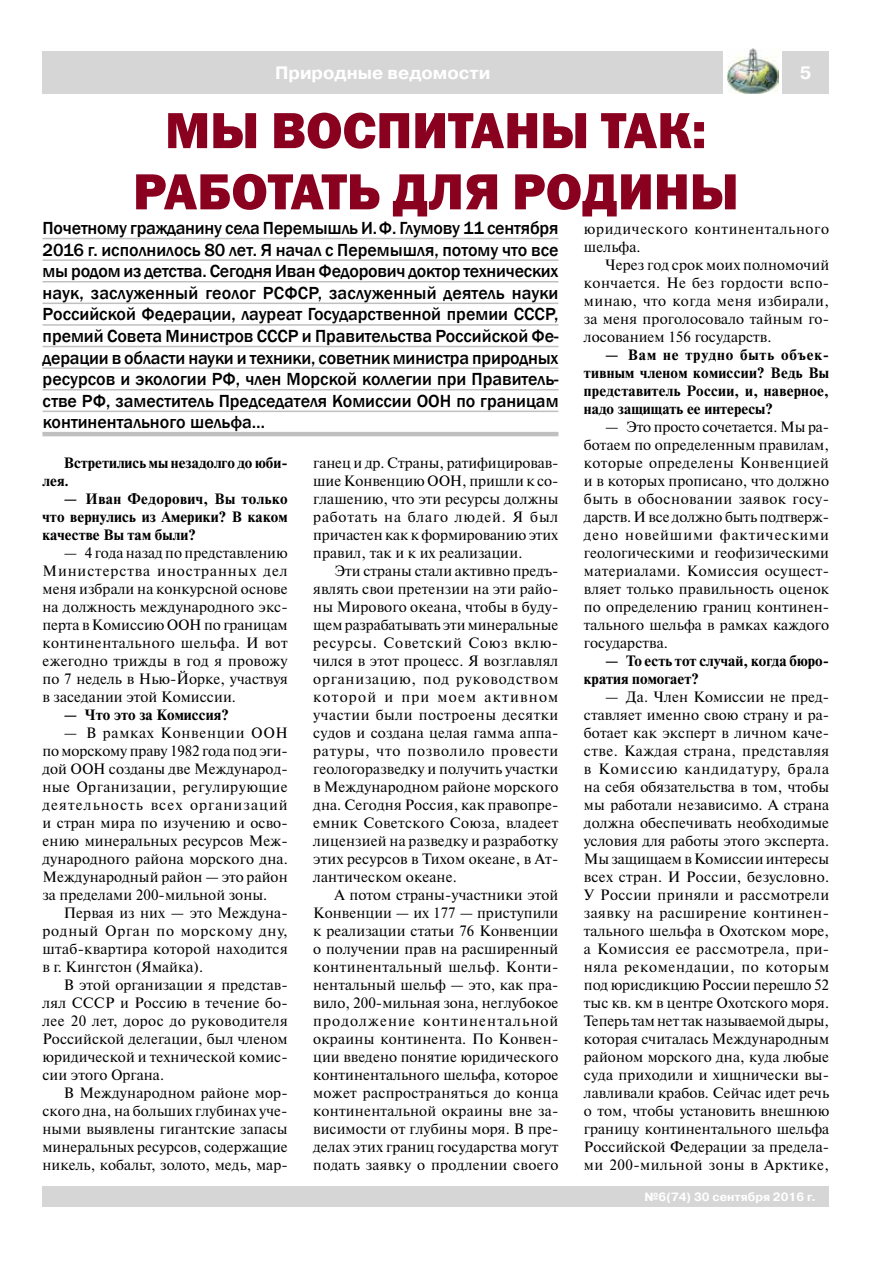
<style>
.page{position:relative;width:893px;height:1263px;background:#fff}
.page>*{position:absolute;margin:0;border:0;box-sizing:border-box;transform-origin:0 0}
.t1{font:51px/61.2px "Franklin Gothic Heavy C";color:#8a001f;text-align:center}
.t2{font:500 18px/21.6px "Franklin Gothic";color:#000;text-align:justify}
.t3{font:700 18px "Pragmatica C";color:#fff}
.t4{font:15px/18px "Newton C";letter-spacing:.005em;color:#000;text-align:justify}
.t5{font:700 15px/18px "Newton C";letter-spacing:.005em;color:#000}
.t6{font:15px/18px "Newton C";letter-spacing:.04em;color:#000}
.t7{font:700 12px "Pragmatica C";color:#fff}
</style>
<div class="page">
<div style="left:782px;top:51px;width:47px;height:43px;background:#d6d6d6"></div>
<div style="left:43px;top:51px;width:680px;height:43px;background:#d6d6d6"></div>
<img style="left:727px;top:48px;width:51px;height:45px">
<div style="left:43px;top:1186px;width:786px;height:21px;background:#d6d6d6"></div>
<hr style="left:43px;top:238px;width:515px;height:1px;background:#c0c0c0">
<hr style="left:43px;top:259px;width:515px;height:2px;background:#c0c0c0">
<hr style="left:43px;top:281px;width:515px;height:1px;background:#c0c0c0">
<hr style="left:43px;top:303px;width:515px;height:1px;background:#c0c0c0">
<hr style="left:43px;top:324px;width:515px;height:2px;background:#c0c0c0">
<hr style="left:43px;top:346px;width:515px;height:1px;background:#c0c0c0">
<hr style="left:43px;top:367px;width:515px;height:2px;background:#c0c0c0">
<hr style="left:43px;top:389px;width:515px;height:1px;background:#c0c0c0">
<hr style="left:43px;top:411px;width:515px;height:1px;background:#c0c0c0">
<hr style="left:43px;top:432px;width:515px;height:4px;background:#c0c0c0">
<p class="t3" style="left:275px;top:63px;width:217px">Природные ведомости</p>
<p class="t3" style="left:800px;top:63px;width:13px">5</p>
<h1 class="t1" style="left:133px;top:99px;width:607px">Мы воспитаны так: работать для Родины</h1>
<p class="t2" style="left:43px;top:217px;width:518px">Почетному гражданину села Перемышль И.Ф. Глумову 11 сентября 2016 г. исполнилось 80 лет. Я начал с Перемышля, потому что все мы родом из детства. Сегодня Иван Федорович доктор технических наук, заслуженный геолог РСФСР, заслуженный деятель науки Российской Федерации, лауреат Государственной премии СССР, премий Совета Министров СССР и Правительства Российской Фе&shy;дерации в области науки и техники, советник министра природных ресурсов и экологии РФ, член Морской коллегии при Правитель&shy;стве РФ, заместитель Председателя Комиссии ООН по границам континентального шельфа…</p>
<p class="t5" style="left:43px;top:454px;width:247px;text-indent:21px">Встретились мы незадолго до юби&shy;лея.</p>
<p class="t5" style="left:43px;top:490px;width:247px;text-align:justify;text-indent:21px">— Иван Федорович, Вы только что вернулись из Америки? В каком качестве Вы там были?</p>
<p class="t4" style="left:43px;top:544px;width:247px;text-indent:21px">— 4 года назад по представлению Министерства иностранных дел меня избрали на конкурсной основе на должность международного экс&shy;перта в Комиссию ООН по границам континентального шельфа. И вот ежегодно трижды в год я провожу по 7 недель в Нью-Йорке, участвуя в заседании этой Комиссии.</p>
<p class="t5" style="left:64px;top:706px;width:167px">— Что это за Комиссия?</p>
<p class="t4" style="left:43px;top:724px;width:247px;text-indent:21px">— В рамках Конвенции ООН по морскому праву 1982 года под эги&shy;дой ООН созданы две Международ&shy;ные Организации, регулирующие деятельность всех организаций и стран мира по изучению и осво&shy;ению минеральных ресурсов Меж&shy;дународного района морского дна.<br>Международный район — это район за пределами 200‑мильной зоны.</p>
<p class="t4" style="left:43px;top:904px;width:247px;text-indent:21px">Первая из них — это Междуна&shy;родный Орган по морскому дну, штаб-квартира которой находится в г. Кингстон (Ямайка).</p>
<p class="t4" style="left:42px;top:976px;width:247px;text-indent:21px">В этой организации я представ&shy;лял СССР и Россию в течение бо&shy;лее 20 лет, дорос до руководителя Российской делегации, был членом юридической и технической комис&shy;сии этого Органа.</p>
<p class="t4" style="left:42px;top:1084px;width:247px;text-indent:21px">В Международном районе мор&shy;ского дна, на больших глубинах уче&shy;ными выявлены гигантские запасы минеральных ресурсов, содержащие никель, кобальт, золото, медь, мар-</p>
<p class="t4" style="left:313px;top:454px;width:247px">ганец и др. Страны, ратифицировав&shy;шие Конвенцию ООН, пришли к со&shy;глашению, что эти ресурсы должны работать на благо людей. Я был причастен как к формированию этих правил, так и к их реализации.</p>
<p class="t4" style="left:313px;top:562px;width:247px;text-indent:21px">Эти страны стали активно предъ&shy;являть свои претензии на эти райо&shy;ны Мирового океана, чтобы в буду&shy;щем разрабатывать эти минеральные ресурсы. Советский Союз вклю&shy;чился в этот процесс. Я возглавлял организацию, под руководством которой и при моем активном участии были построены десятки судов и создана целая гамма аппа&shy;ратуры, что позволило провести геологоразведку и получить участки в Международном районе морского дна. Сегодня Россия, как правопре&shy;емник Советского Союза, владеет лицензией на разведку и разработку этих ресурсов в Тихом океане, в Ат&shy;лантическом океане.</p>
<p class="t4" style="left:313px;top:886px;width:247px;text-indent:21px">А потом страны-участники этой Конвенции — их 177 — приступили к реализации статьи 76 Конвенции о получении прав на расширенный континентальный шельф. Конти&shy;нентальный шельф — это, как пра&shy;вило, 200‑мильная зона, неглубокое продолжение континентальной окраины континента. По Конвен&shy;ции введено понятие юридического континентального шельфа, которое может распространяться до конца континентальной окраины вне за&shy;висимости от глубины моря. В пре&shy;делах этих границ государства могут подать заявку о продлении своего</p>
<p class="t6" style="left:584px;top:220px;width:247px">юридического континентального шельфа.</p>
<p class="t4" style="left:584px;top:256px;width:247px;text-indent:21px">Через год срок моих полномочий кончается. Не без гордости вспо&shy;минаю, что когда меня избирали, за меня проголосовало тайным го&shy;лосованием 156 государств.</p>
<p class="t5" style="left:584px;top:346px;width:247px;text-align:justify;text-indent:21px">— Вам не трудно быть объек&shy;тивным членом комиссии? Ведь Вы представитель России, и, наверное, надо защищать ее интересы?</p>
<p class="t4" style="left:584px;top:418px;width:247px;text-indent:21px">— Это просто сочетается. Мы ра&shy;ботаем по определенным правилам, которые определены Конвенцией и в которых прописано, что должно быть в обосновании заявок госу&shy;дарств. И все должно быть подтверж&shy;дено новейшими фактическими геологическими и геофизическими материалами. Комиссия осущест&shy;вляет только правильность оценок по определению границ континен&shy;тального шельфа в рамках каждого государства.</p>
<p class="t5" style="left:584px;top:652px;width:247px;text-indent:21px">— То есть тот случай, когда бюро&shy;кратия помогает?</p>
<p class="t4" style="left:584px;top:688px;width:247px;text-indent:21px">— Да. Член Комиссии не пред&shy;ставляет именно свою страну и ра&shy;ботает как эксперт в личном каче&shy;стве. Каждая страна, представляя в Комиссию кандидатуру, брала на себя обязательства в том, чтобы мы работали независимо. А страна должна обеспечивать необходимые условия для работы этого эксперта.<br>Мы защищаем в Комиссии интересы всех стран. И России, безусловно.<br>У России приняли и рассмотрели заявку на расширение континен&shy;тального шельфа в Охотском море, а Комиссия ее рассмотрела, при&shy;няла рекомендации, по которым под юрисдикцию России перешло 52 тыс кв. км в центре Охотского моря.<br>Теперь там нет так называемой дыры, которая считалась Международным районом морского дна, куда любые суда приходили и хищнически вы&shy;лавливали крабов. Сейчас идет речь о том, чтобы установить внешнюю границу континентального шельфа Российской Федерации за предела&shy;ми 200‑мильной зоны в Арктике,</p>
<p class="t7" style="left:644px;top:1190px;width:173px">№6(74) 30 сентября 2016 г.</p>
</div>
